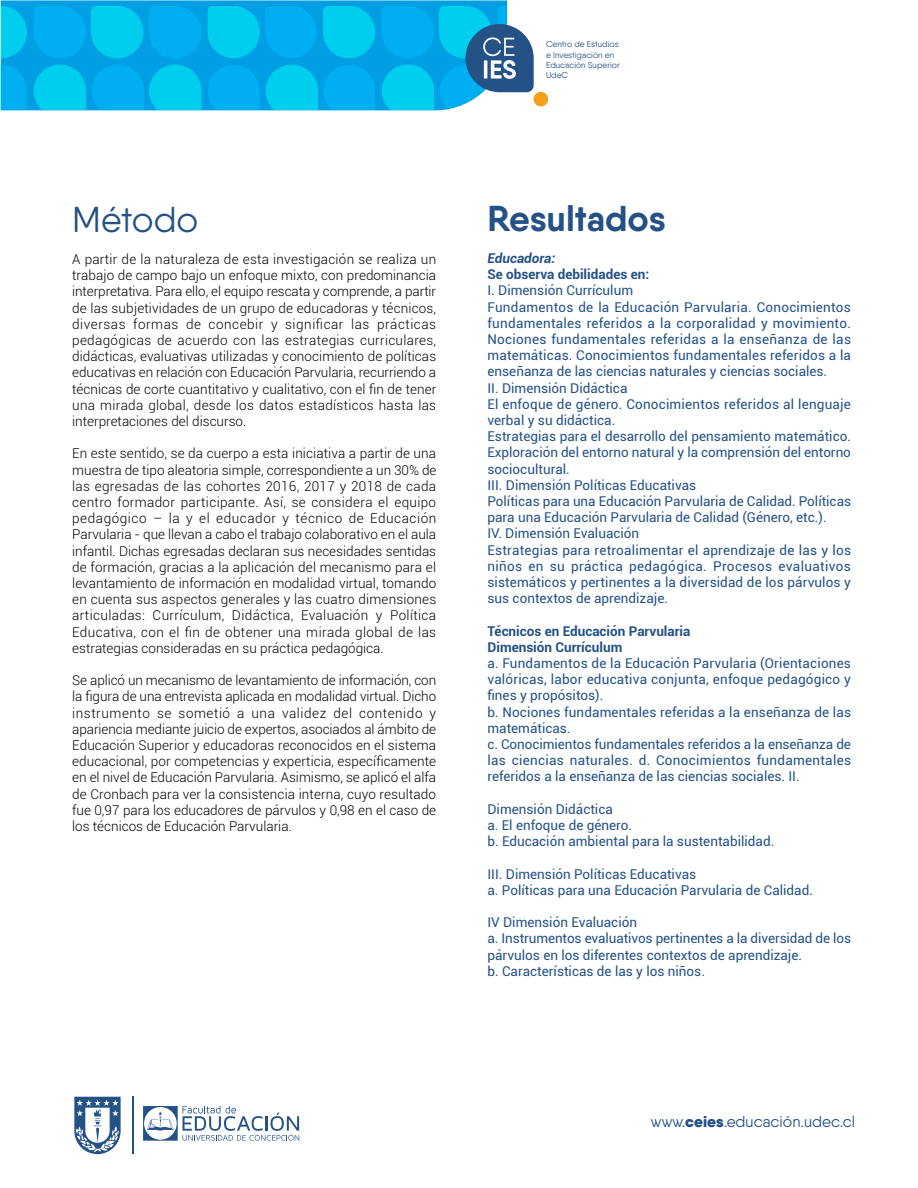
<style>
.page{position:relative;width:918px;height:1188px;background:#fff}
.page>*{position:absolute;margin:0;border:0;box-sizing:border-box;transform-origin:0 0}
.t1{font:700 36px "Qanelas Soft";color:#245186}
.t2{font:36px "Qanelas Soft";color:#245186}
.t3{font:15.75px "Qanelas Soft";color:#245186}
.t4{font:300 13.5px/16.2px "Roboto";color:#000;text-align:justify}
.t5{font:13.5px/16.2px "Roboto";color:#245186}
.t6{font:700 13.5px/16.2px "Roboto";color:#245186}
.t7{font:italic 700 13.5px "Roboto";color:#245186}
.t8{font:8.55px/10.4px "Qanelas Soft";color:#245186}
.s1{font-weight:900}
</style>
<div class="page">
<svg style="left:143px;top:1106px;width:156px;height:35px"></svg>
<svg style="left:74px;top:1097px;width:47px;height:57px"></svg>
<hr style="left:132px;top:1097px;width:1px;height:57px;background:#245186">
<div style="left:1px;top:0;width:506px;height:110px;background:#009ee2"></div>
<svg style="left:0;top:65px;width:27px;height:45px"></svg>
<svg style="left:0;top:6px;width:27px;height:52px"></svg>
<svg style="left:34px;top:65px;width:52px;height:45px;background:#00c7ed"></svg>
<svg style="left:34px;top:6px;width:109px;height:52px;background:#00b7ed"></svg>
<svg style="left:92px;top:65px;width:168px;height:45px;background:#00b3ee"></svg>
<svg style="left:266px;top:65px;width:109px;height:45px;background:#00b8ed"></svg>
<svg style="left:323px;top:6px;width:52px;height:52px;background:#00c6ed"></svg>
<svg style="left:149px;top:6px;width:168px;height:52px;background:#00b2ed"></svg>
<svg style="left:382px;top:6px;width:152px;height:104px;background:#2fabd9"></svg>
<div style="left:534px;top:92px;width:14px;height:14px;background:#f59e17;border-radius:50%"></div>
<h1 class="t2" style="left:72px;top:197px;width:128px">Método</h1>
<p class="t4" style="left:72px;top:251px;width:366px">A partir de la naturaleza de esta investigación se realiza un trabajo de campo bajo un enfoque mixto, con predominancia interpretativa. Para ello, el equipo rescata y comprende, a partir de las subjetividades de un grupo de educadoras y técnicos, diversas formas de concebir y significar las prácticas pedagógicas de acuerdo con las estrategias curriculares, didácticas, evaluativas utilizadas y conocimiento de políticas educativas en relación con Educación Parvularia, recurriendo a técnicas de corte cuantitativo y cualitativo, con el fin de tener una mirada global, desde los datos estadísticos hasta las interpretaciones del discurso.</p>
<p class="t4" style="left:72px;top:445px;width:366px">En este sentido, se da cuerpo a esta iniciativa a partir de una muestra de tipo aleatoria simple, correspondiente a un 30% de las egresadas de las cohortes 2016, 2017 y 2018 de cada centro formador participante. Así, se considera el equipo pedagógico – la y el educador y técnico de Educación Parvularia - que llevan a cabo el trabajo colaborativo en el aula infantil. Dichas egresadas declaran sus necesidades sentidas de formación, gracias a la aplicación del mecanismo para el levantamiento de información en modalidad virtual, tomando en cuenta sus aspectos generales y las cuatro dimensiones articuladas: Currículum, Didáctica, Evaluación y Política Educativa, con el fin de obtener una mirada global de las estrategias consideradas en su práctica pedagógica.</p>
<p class="t4" style="left:72px;top:672px;width:366px">Se aplicó un mecanismo de levantamiento de información, con la figura de una entrevista aplicada en modalidad virtual. Dicho instrumento se sometió a una validez del contenido y apariencia mediante juicio de expertos, asociados al ámbito de Educación Superior y educadoras reconocidos en el sistema educacional, por competencias y experticia, específicamente en el nivel de Educación Parvularia. Asimismo, se aplicó el alfa de Cronbach para ver la consistencia interna, cuyo resultado fue 0,97 para los educadores de párvulos y 0,98 en el caso de los técnicos de Educación Parvularia.</p>
<p class="t8" style="left:546px;top:39px;width:75px">Centro de Estudios e Investigación en<br>Educación Superior<br>UdeC</p>
<h1 class="t1" style="left:487px;top:195px;width:180px">Resultados</h1>
<p class="t7" style="left:487px;top:249px;width:69px">Educadora:</p>
<p class="t6" style="left:487px;top:266px;width:163px">Se observa debilidades en:</p>
<p class="t5" style="left:487px;top:282px;width:365px">I. Dimensión Currículum<br>Fundamentos de la Educación Parvularia. Conocimientos fundamentales referidos a la corporalidad y movimiento.<br>Nociones fundamentales referidas a la enseñanza de las matemáticas. Conocimientos fundamentales referidos a la enseñanza de las ciencias naturales y ciencias sociales.<br>II. Dimensión Didáctica<br>El enfoque de género. Conocimientos referidos al lenguaje verbal y su didáctica.<br>Estrategias para el desarrollo del pensamiento matemático.<br>Exploración del entorno natural y la comprensión del entorno sociocultural.<br>III. Dimensión Políticas Educativas<br>Políticas para una Educación Parvularia de Calidad. Políticas para una Educación Parvularia de Calidad (Género, etc.).<br>IV. Dimensión Evaluación<br>Estrategias para retroalimentar el aprendizaje de las y los niños en su práctica pedagógica. Procesos evaluativos sistemáticos y pertinentes a la diversidad de los párvulos y sus contextos de aprendizaje.</p>
<p class="t6" style="left:487px;top:622px;width:204px">Técnicos en Educación Parvularia<br>Dimensión Currículum</p>
<p class="t5" style="left:487px;top:655px;width:365px">a. Fundamentos de la Educación Parvularia (Orientaciones valóricas, labor educativa conjunta, enfoque pedagógico y fines y propósitos).<br>b. Nociones fundamentales referidas a la enseñanza de las matemáticas.<br>c. Conocimientos fundamentales referidos a la enseñanza de las ciencias naturales. d. Conocimientos fundamentales referidos a la enseñanza de las ciencias sociales. II.</p>
<p class="t5" style="left:487px;top:800px;width:288px">Dimensión Didáctica<br>a. El enfoque de género.<br>b. Educación ambiental para la sustentabilidad.</p>
<p class="t5" style="left:487px;top:865px;width:327px">III. Dimensión Políticas Educativas<br>a. Políticas para una Educación Parvularia de Calidad.</p>
<p class="t5" style="left:487px;top:914px;width:365px">IV Dimensión Evaluación<br>a. Instrumentos evaluativos pertinentes a la diversidad de los párvulos en los diferentes contextos de aprendizaje.<br>b. Características de las y los niños.</p>
<p class="t3" style="left:651px;top:1112px;width:206px">www.<span class="s1">ceies</span>.educación.udec.cl</p>
</div>
